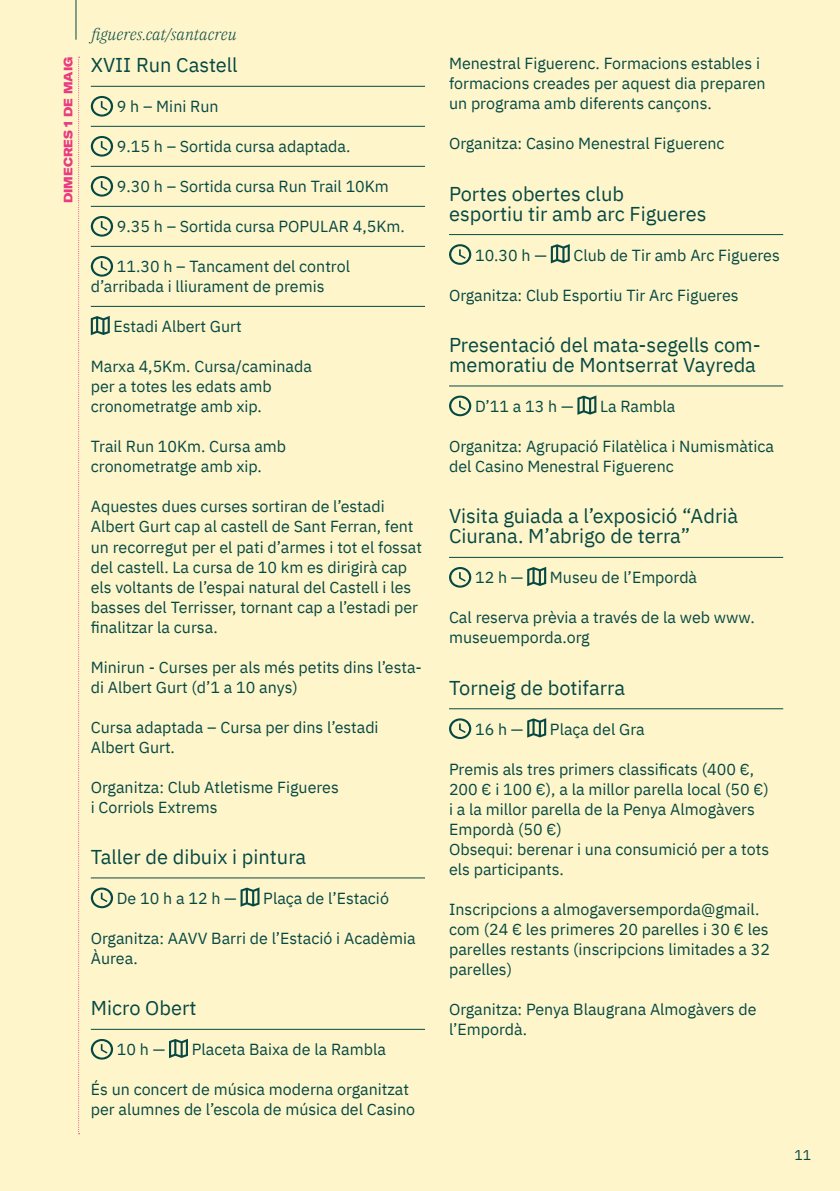
<style>
.page{position:relative;width:840px;height:1191px;background:#fff}
.page>*{position:absolute;margin:0;border:0;box-sizing:border-box;transform-origin:0 0}
.t1{font:20px/20px "IBM Plex Sans";color:#054944}
.t2{font:16px/20px "IBM Plex Sans";color:#054944}
.t3{font:italic 300 16px "IBM Plex Serif";color:#054944}
.t4{font:14px "IBM Plex Sans";color:#054944}
.t5{font:900 expanded 12px "GT America";color:#e83b80}
</style>
<div class="page">
<div style="left:0;top:0;width:839px;height:1191px;background:#fff5ca"></div>
<hr style="left:75px;top:0;width:1px;height:40px;background:#054944">
<hr style="left:91px;top:86px;width:334px;height:1px;background:#054944">
<hr style="left:91px;top:126px;width:334px;height:1px;background:#054944">
<hr style="left:91px;top:166px;width:334px;height:1px;background:#054944">
<hr style="left:91px;top:206px;width:334px;height:1px;background:#054944">
<hr style="left:91px;top:246px;width:334px;height:1px;background:#054944">
<hr style="left:91px;top:306px;width:334px;height:1px;background:#054944">
<hr style="left:91px;top:877px;width:334px;height:1px;background:#054944">
<hr style="left:91px;top:1028px;width:334px;height:1px;background:#054944">
<svg style="left:91px;top:96px;width:22px;height:21px"></svg>
<svg style="left:91px;top:136px;width:22px;height:21px"></svg>
<svg style="left:91px;top:176px;width:22px;height:21px"></svg>
<svg style="left:91px;top:216px;width:22px;height:21px"></svg>
<svg style="left:91px;top:256px;width:22px;height:21px"></svg>
<svg style="left:91px;top:316px;width:19px;height:19px"></svg>
<svg style="left:91px;top:887px;width:22px;height:21px"></svg>
<svg style="left:240px;top:887px;width:19px;height:19px"></svg>
<svg style="left:91px;top:1039px;width:22px;height:20px"></svg>
<svg style="left:169px;top:1038px;width:19px;height:20px"></svg>
<hr style="left:449px;top:234px;width:333px;height:1px;background:#054944">
<hr style="left:449px;top:385px;width:333px;height:1px;background:#054944">
<hr style="left:449px;top:557px;width:333px;height:1px;background:#054944">
<hr style="left:449px;top:708px;width:333px;height:1px;background:#054944">
<svg style="left:449px;top:244px;width:22px;height:21px"></svg>
<svg style="left:550px;top:244px;width:19px;height:19px"></svg>
<svg style="left:449px;top:395px;width:22px;height:21px"></svg>
<svg style="left:577px;top:395px;width:19px;height:20px"></svg>
<svg style="left:449px;top:567px;width:22px;height:20px"></svg>
<svg style="left:527px;top:567px;width:19px;height:19px"></svg>
<svg style="left:449px;top:718px;width:22px;height:21px"></svg>
<svg style="left:527px;top:718px;width:19px;height:19px"></svg>
<svg style="left:78px;top:57px;width:2px;height:1077px"></svg>
<p class="t5" style="left:60px;top:203px;width:148px;rotate:-90deg">DIMECRES 1 DE MAIG</p>
<p class="t3" style="left:91px;top:22px;width:147px">figueres.cat/santacreu</p>
<p class="t1" style="left:91px;top:54px;width:148px">XVII Run Castell</p>
<p class="t2" style="left:117px;top:95px;width:103px">9 h – Mini Run</p>
<p class="t2" style="left:117px;top:135px;width:235px">9.15 h – Sortida cursa adaptada.</p>
<p class="t2" style="left:117px;top:175px;width:273px">9.30 h – Sortida cursa Run Trail 10Km</p>
<p class="t2" style="left:117px;top:215px;width:289px">9.35 h – Sortida cursa POPULAR 4,5Km.</p>
<p class="t2" style="left:91px;top:255px;width:260px;text-indent:26px">11.30 h – Tancament del control d’arribada i lliurament de premis</p>
<p class="t2" style="left:113px;top:315px;width:129px">Estadi Albert Gurt</p>
<p class="t2" style="left:91px;top:355px;width:222px">Marxa 4,5Km. Cursa/caminada per a totes les edats amb cronometratge amb xip.</p>
<p class="t2" style="left:91px;top:435px;width:197px">Trail Run 10Km. Cursa amb cronometratge amb xip.</p>
<p class="t2" style="left:91px;top:495px;width:332px">Aquestes dues curses sortiran de l’estadi Albert Gurt cap al castell de Sant Ferran, fent un recorregut per el pati d’armes i tot el fossat del castell. La cursa de 10 km es dirigirà cap els voltants de l’espai natural del Castell i les basses del Terrisser, tornant cap a l’estadi per finalitzar la cursa.</p>
<p class="t2" style="left:91px;top:655px;width:332px">Minirun - Curses per als més petits dins l’esta&shy;di Albert Gurt (d’1 a 10 anys)</p>
<p class="t2" style="left:91px;top:715px;width:289px">Cursa adaptada – Cursa per dins l’estadi<br>Albert Gurt.</p>
<p class="t2" style="left:91px;top:775px;width:249px">Organitza: Club Atletisme Figueres i Corriols Extrems</p>
<p class="t1" style="left:91px;top:845px;width:217px">Taller de dibuix i pintura</p>
<p class="t2" style="left:117px;top:887px;width:121px">De 10 h a 12 h —</p>
<p class="t2" style="left:263px;top:887px;width:127px">Plaça de l’Estació</p>
<p class="t2" style="left:91px;top:927px;width:326px">Organitza: AAVV Barri de l’Estació i Acadèmia<br>Àurea.</p>
<p class="t1" style="left:91px;top:996px;width:107px">Micro Obert</p>
<p class="t2" style="left:117px;top:1038px;width:50px">10 h —</p>
<p class="t2" style="left:192px;top:1038px;width:195px">Placeta Baixa de la Rambla</p>
<p class="t2" style="left:91px;top:1078px;width:326px">És un concert de música moderna organitzat per alumnes de l’escola de música del Casino</p>
<p class="t2" style="left:449px;top:52px;width:318px">Menestral Figuerenc. Formacions estables i formacions creades per aquest dia preparen un programa amb diferents cançons.</p>
<p class="t2" style="left:449px;top:132px;width:277px">Organitza: Casino Menestral Figuerenc</p>
<p class="t1" style="left:449px;top:182px;width:259px">Portes obertes club<br>esportiu tir amb arc Figueres</p>
<p class="t2" style="left:475px;top:244px;width:73px">10.30 h —</p>
<p class="t2" style="left:573px;top:244px;width:208px">Club de Tir amb Arc Figueres</p>
<p class="t2" style="left:449px;top:284px;width:291px">Organitza: Club Esportiu Tir Arc Figueres</p>
<p class="t1" style="left:449px;top:333px;width:313px">Presentació del mata-segells com&shy;memoratiu de Montserrat Vayreda</p>
<p class="t2" style="left:475px;top:395px;width:100px">D’11 a 13 h —</p>
<p class="t2" style="left:600px;top:395px;width:77px">La Rambla</p>
<p class="t2" style="left:449px;top:435px;width:326px">Organitza: Agrupació Filatèlica i Numismàtica del Casino Menestral Figuerenc</p>
<p class="t1" style="left:449px;top:504px;width:290px">Visita guiada a l’exposició “Adrià<br>Ciurana. M’abrigo de terra”</p>
<p class="t2" style="left:475px;top:566px;width:50px">12 h —</p>
<p class="t2" style="left:549px;top:566px;width:149px">Museu de l’Empordà</p>
<p class="t2" style="left:449px;top:606px;width:307px">Cal reserva prèvia a través de la web www. museuemporda.org</p>
<p class="t1" style="left:449px;top:676px;width:177px">Torneig de botifarra</p>
<p class="t2" style="left:475px;top:718px;width:50px">16 h —</p>
<p class="t2" style="left:549px;top:718px;width:96px">Plaça del Gra</p>
<p class="t2" style="left:449px;top:758px;width:321px">Premis als tres primers classificats (400 €, 200 € i 100 €), a la millor parella local (50 €) i a la millor parella de la Penya Almogàvers Empordà (50 €)<br>Obsequi: berenar i una consumició per a tots els participants.</p>
<p class="t2" style="left:449px;top:898px;width:322px">Inscripcions a almogaversemporda@gmail. com (24 € les primeres 20 parelles i 30 € les parelles restants (inscripcions limitades a 32 parelles)</p>
<p class="t2" style="left:449px;top:998px;width:309px">Organitza: Penya Blaugrana Almogàvers de l’Empordà.</p>
<p class="t4" style="left:793px;top:1144px;width:18px">11</p>
</div>
